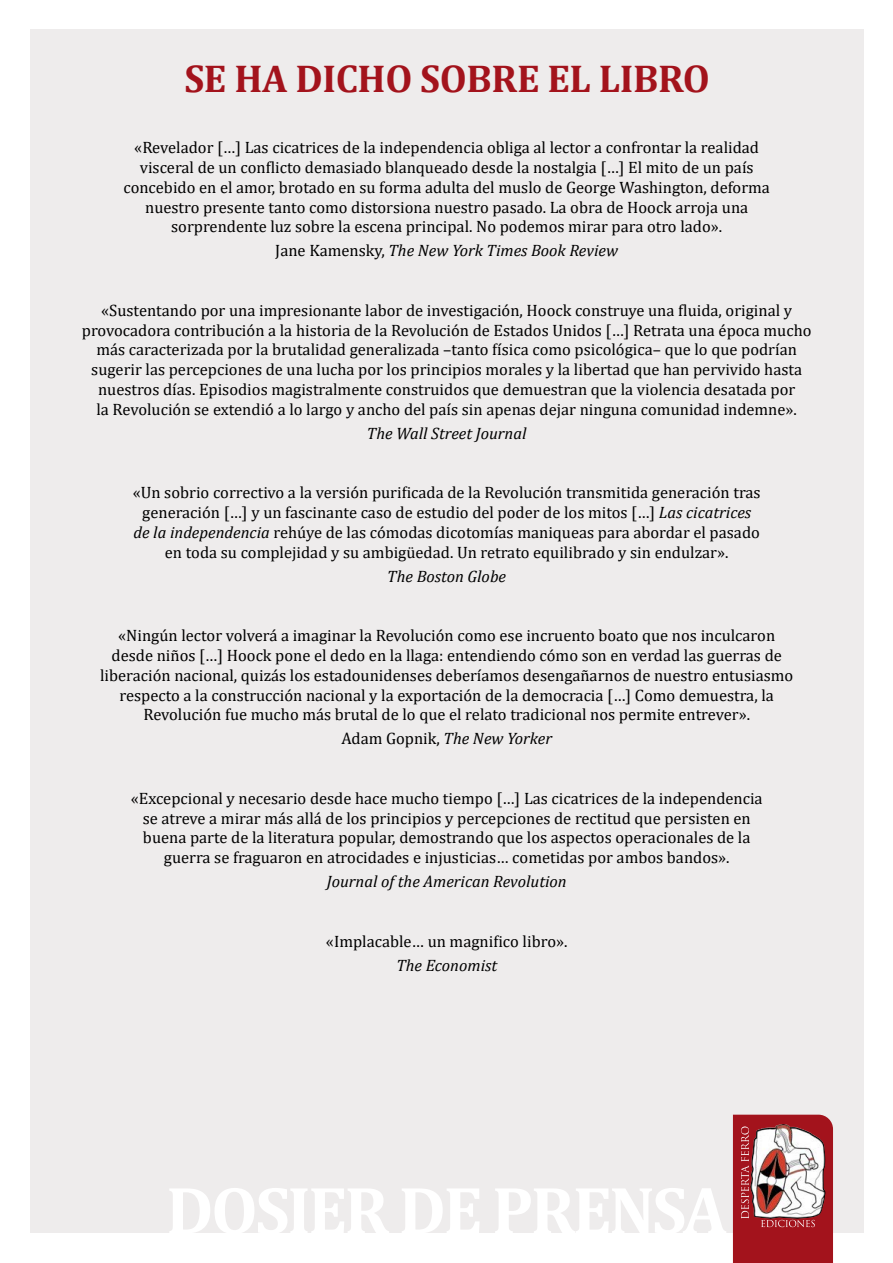
<style>
.page{position:relative;width:893px;height:1263px;background:#fff}
.page>*{position:absolute;margin:0;border:0;box-sizing:border-box;transform-origin:0 0}
.t1{font:700 39px "Cambria";letter-spacing:-.01em;color:#a3131c}
.t2{font:16.5px/19.8px "Cambria";color:#000;text-align:center}
.t3{font:italic 16.5px "Cambria";color:#000}
.s1{font-style:normal}
.s2{font-style:italic}
</style>
<div class="page">
<div style="left:30px;top:30px;width:833px;height:1203px;background:#eeecec"></div>
<svg style="left:733px;top:1115px;width:100px;height:148px;background:#b25c60"></svg>
<h1 class="t1" style="left:184px;top:58px;width:527px">SE HA DICHO SOBRE EL LIBRO</h1>
<p class="t2" style="left:123px;top:138px;width:648px">«Revelador […] Las cicatrices de la independencia obliga al lector a confrontar la realidad visceral de un conflicto demasiado blanqueado desde la nostalgia […] El mito de un país concebido en el amor, brotado en su forma adulta del muslo de George Washington, deforma nuestro presente tanto como distorsiona nuestro pasado. La obra de Hoock arroja una sorprendente luz sobre la escena principal. No podemos mirar para otro lado».</p>
<p class="t3" style="left:275px;top:245px;width:344px"><span class="s1">Jane Kamensky,</span> The New York Times Book Review</p>
<p class="t2" style="left:82px;top:300px;width:731px">«Sustentando por una impresionante labor de investigación, Hoock construye una fluida, original y provocadora contribución a la historia de la Revolución de Estados Unidos […] Retrata una época mucho más caracterizada por la brutalidad generalizada –tanto física como psicológica– que lo que podrían sugerir las percepciones de una lucha por los principios morales y la libertad que han pervivido hasta nuestros días. Episodios magistralmente construidos que demuestran que la violencia desatada por<br>la Revolución se extendió a lo largo y ancho del país sin apenas dejar ninguna comunidad indemne».</p>
<p class="t3" style="left:367px;top:427px;width:161px">The Wall Street Journal</p>
<p class="t2" style="left:133px;top:483px;width:629px">«Un sobrio correctivo a la versión purificada de la Revolución transmitida generación tras generación […] y un fascinante caso de estudio del poder de los mitos […] <span class="s2">Las cicatrices de la independencia</span> rehúye de las cómodas dicotomías maniqueas para abordar el pasado en toda su complejidad y su ambigüedad. Un retrato equilibrado y sin endulzar».</p>
<p class="t3" style="left:387px;top:570px;width:120px">The Boston Globe</p>
<p class="t2" style="left:100px;top:626px;width:695px">«Ningún lector volverá a imaginar la Revolución como ese incruento boato que nos inculcaron desde niños […] Hoock pone el dedo en la llaga: entendiendo cómo son en verdad las guerras de liberación nacional, quizás los estadounidenses deberíamos desengañarnos de nuestro entusiasmo respecto a la construcción nacional y la exportación de la democracia […] Como demuestra, la Revolución fue mucho más brutal de lo que el relato tradicional nos permite entrever».</p>
<p class="t3" style="left:341px;top:733px;width:212px"><span class="s1">Adam Gopnik,</span> The New Yorker</p>
<p class="t2" style="left:131px;top:788px;width:633px">«Excepcional y necesario desde hace mucho tiempo […] Las cicatrices de la independencia se atreve a mirar más allá de los principios y percepciones de rectitud que persisten en buena parte de la literatura popular, demostrando que los aspectos operacionales de la guerra se fraguaron en atrocidades e injusticias… cometidas por ambos bandos».</p>
<p class="t3" style="left:327px;top:876px;width:241px">Journal of the American Revolution</p>
<p class="t2" style="left:326px;top:931px;width:243px">«Implacable… un magnifico libro».</p>
<p class="t3" style="left:396px;top:959px;width:102px">The Economist</p>
</div>
